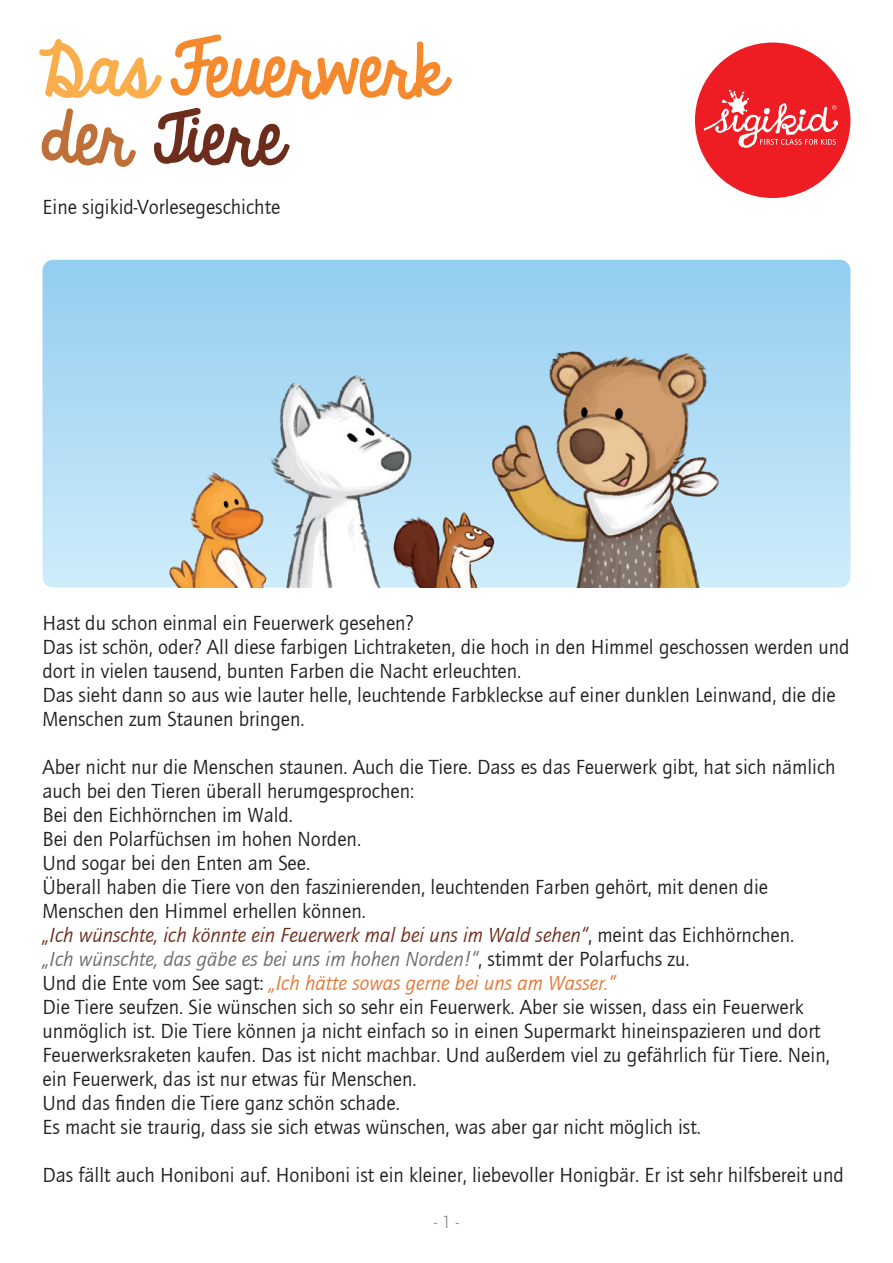
<style>
.page{position:relative;width:893px;height:1263px;background:#fff}
.page>*{position:absolute;margin:0;border:0;box-sizing:border-box;transform-origin:0 0}
.t1{font:63px "Sigikid Always A Good Time";color:#f5892e}
.t2{font:63px "Sigikid Always A Good Time";color:#6c2d1d}
.t3{font:21px/24px "Quay Itc T";color:#231f20}
.t4{font:italic 21px "Quay Itc T";color:#6c2d1d}
.t5{font:italic 21px "Quay Itc T";color:#6c6d70}
.t6{font:italic 21px "Quay Itc T";color:#e37838}
.t7{font:18px "Quay Itc T";color:#939598}
.s1{color:#faae4b}
.s2{color:#bf7039}
.s3{font-style:normal;color:#231f20}
</style>
<div class="page">
<svg style="left:43px;top:260px;width:807px;height:327px;background:#a7d7f3"></svg>
<img style="left:457px;top:316px;width:316px;height:271px">
<img style="left:203px;top:326px;width:260px;height:261px">
<img style="left:144px;top:452px;width:148px;height:135px">
<img style="left:373px;top:483px;width:132px;height:104px">
<div style="left:695px;top:43px;width:155px;height:155px;background:#ee1d23;border-radius:50%"></div>
<svg style="left:704px;top:90px;width:134px;height:58px"></svg>
<p class="t1" style="left:38px;top:18px;width:410px"><span class="s1">Das</span> Feuerwerk</p>
<p class="t2" style="left:41px;top:85px;width:244px"><span class="s2">der</span> Tiere</p>
<p class="t3" style="left:43px;top:194px;width:239px">Eine sigikid-Vorlesegeschichte</p>
<p class="t3" style="left:43px;top:611px;width:372px">Hast du schon einmal ein Feuerwerk gesehen?</p>
<p class="t3" style="left:43px;top:635px;width:809px">Das ist schön, oder? All diese farbigen Lichtraketen, die hoch in den Himmel geschossen werden und dort in vielen tausend, bunten Farben die Nacht erleuchten.</p>
<p class="t3" style="left:43px;top:683px;width:795px">Das sieht dann so aus wie lauter helle, leuchtende Farbkleckse auf einer dunklen Leinwand, die die<br>Menschen zum Staunen bringen.</p>
<p class="t3" style="left:43px;top:755px;width:795px">Aber nicht nur die Menschen staunen. Auch die Tiere. Dass es das Feuerwerk gibt, hat sich nämlich auch bei den Tieren überall herumgesprochen:</p>
<p class="t3" style="left:43px;top:803px;width:252px">Bei den Eichhörnchen im Wald.</p>
<p class="t3" style="left:43px;top:827px;width:320px">Bei den Polarfüchsen im hohen Norden.</p>
<p class="t3" style="left:43px;top:851px;width:269px">Und sogar bei den Enten am See.</p>
<p class="t3" style="left:43px;top:875px;width:727px">Überall haben die Tiere von den faszinierenden, leuchtenden Farben gehört, mit denen die<br>Menschen den Himmel erhellen können.</p>
<p class="t4" style="left:43px;top:923px;width:753px">„Ich wünschte, ich könnte ein Feuerwerk mal bei uns im Wald sehen“<span class="s3">, meint das Eichhörnchen.</span></p>
<p class="t5" style="left:43px;top:947px;width:648px">„Ich wünschte, das gäbe es bei uns im hohen Norden!“<span class="s3">, stimmt der Polarfuchs zu.</span></p>
<p class="t6" style="left:43px;top:971px;width:575px"><span class="s3">Und die Ente vom See sagt:</span> „Ich hätte sowas gerne bei uns am Wasser.“</p>
<p class="t3" style="left:43px;top:995px;width:789px">Die Tiere seufzen. Sie wünschen sich so sehr ein Feuerwerk. Aber sie wissen, dass ein Feuerwerk unmöglich ist. Die Tiere können ja nicht einfach so in einen Supermarkt hineinspazieren und dort Feuerwerksraketen kaufen. Das ist nicht machbar. Und außerdem viel zu gefährlich für Tiere. Nein, ein Feuerwerk, das ist nur etwas für Menschen.</p>
<p class="t3" style="left:43px;top:1091px;width:359px">Und das finden die Tiere ganz schön schade.</p>
<p class="t3" style="left:43px;top:1115px;width:660px">Es macht sie traurig, dass sie sich etwas wünschen, was aber gar nicht möglich ist.</p>
<p class="t3" style="left:43px;top:1163px;width:803px">Das fällt auch Honiboni auf. Honiboni ist ein kleiner, liebevoller Honigbär. Er ist sehr hilfsbereit und</p>
<p class="t7" style="left:434px;top:1211px;width:26px">- 1 -</p>
</div>
